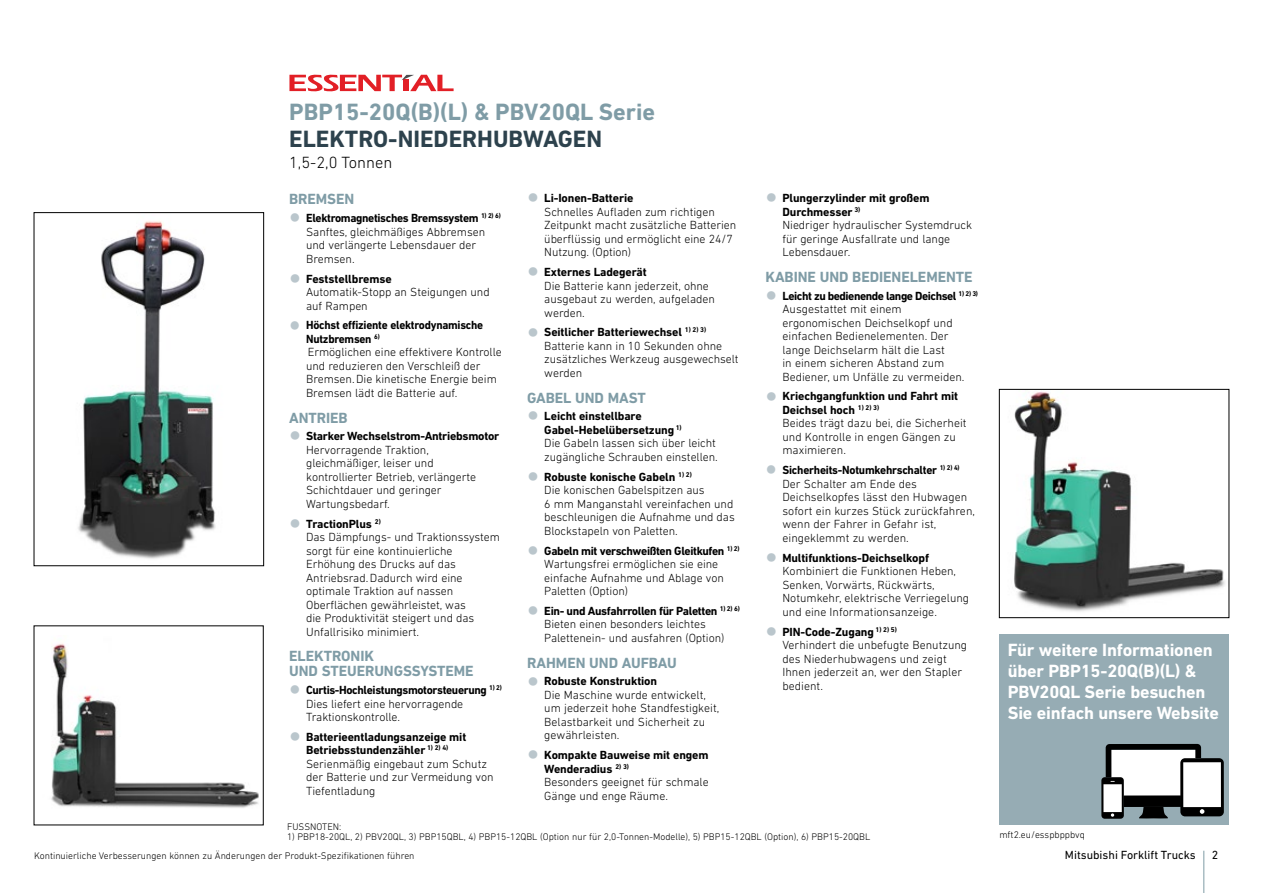
<style>
.page{position:relative;width:1263px;height:893px;background:#fff}
.page>*{position:absolute;margin:0;border:0;box-sizing:border-box;transform-origin:0 0}
.t1{font:700 24px "DIN Next LT Pro";color:#7f9ca6}
.t2{font:700 24px "DIN Next LT Pro";color:#2d424d}
.t3{font:700 18px/21px "DIN Next LT Pro";letter-spacing:-.01em;color:#fff}
.t4{font:300 16.5px "DIN Next LT Pro";color:#000}
.t5{font:700 15px/15px "DIN Next LT Pro";letter-spacing:-.005em;color:#7f9ca6}
.t6{font:300 12px/13.5px "DIN Next LT Pro";letter-spacing:-.005em;color:#000}
.t7{font:12px "DIN Next LT Pro";color:#000}
.t8{font:300 9.75px "DIN Next LT Pro";color:#000}
.s1{font-family:"Helvetica Neue LT Std";font-stretch:condensed;font-size:24px;color:#bac6cc}
.s2{font-weight:700}
</style>
<div class="page">
<div style="left:999px;top:634px;width:230px;height:191px;background:#96acb4"></div>
<div style="left:1111px;top:750px;width:84px;height:46px;background:#fff"></div>
<svg style="left:1139px;top:807px;width:29px;height:12px"></svg>
<div style="left:1101px;top:777px;width:23px;height:42px;background:#000;border-radius:3px"></div>
<svg style="left:1111px;top:813px;width:3px;height:4px"></svg>
<div style="left:1103px;top:784px;width:19px;height:28px;background:#fff"></div>
<div style="left:1180px;top:758px;width:44px;height:58px;background:#000;border-radius:5px"></div>
<svg style="left:1200px;top:809px;width:4px;height:5px"></svg>
<div style="left:1183px;top:762px;width:38px;height:45px;background:#fff"></div>
<svg style="left:1106px;top:744px;width:95px;height:38px"></svg>
<div style="left:1124px;top:795px;width:57px;height:12px;background:#000"></div>
<svg style="left:289px;top:74px;width:165px;height:18px"></svg>
<img style="left:51px;top:643px;width:208px;height:165px">
<img style="left:1014px;top:391px;width:211px;height:221px">
<div style="left:999px;top:389px;width:230px;height:229px;border:1px solid #000"></div>
<img style="left:78px;top:221px;width:138px;height:338px">
<div style="left:34px;top:212px;width:230px;height:354px;border:1px solid #000"></div>
<hr style="left:1203px;top:851px;width:1px;height:42px;background:#7f9ca6">
<h1 class="t1" style="left:289px;top:98px;width:367px">PBP15-20Q(B)(L) &amp; PBV20QL Serie</h1>
<h1 class="t2" style="left:289px;top:125px;width:314px">ELEKTRO-NIEDERHUBWAGEN</h1>
<h3 class="t4" style="left:289px;top:153px;width:105px">1,5-2,0 Tonnen</h3>
<p class="t5" style="left:289px;top:192px;width:67px">BREMSEN</p>
<p class="t6" style="left:306px;top:211px;width:196px;text-indent:-17px"><span class="s1">•</span> <span class="s2">Elektromagnetisches Bremssystem</span> <sup>1)</sup> <sup>2)</sup> <sup>6)<br></sup>Sanftes, gleichmäßiges Abbremsen und verlängerte Lebensdauer der<br>Bremsen.</p>
<p class="t6" style="left:306px;top:272px;width:185px;text-indent:-17px"><span class="s1">•</span> <span class="s2">Feststellbremse<br></span>Automatik-Stopp an Steigungen und auf Rampen</p>
<p class="t6" style="left:306px;top:318px;width:197px;text-indent:-17px"><span class="s1">•</span> <span class="s2">Höchst effiziente elektrodynamische Nutzbremsen</span> <sup>6)<br></sup>Ermöglichen eine effektivere Kontrolle und reduzieren den Verschleiß der Bremsen.Die kinetische Energie beim Bremsen lädt die Batterie auf.</p>
<p class="t5" style="left:289px;top:410px;width:60px">ANTRIEB</p>
<p class="t6" style="left:306px;top:429px;width:195px;text-indent:-17px"><span class="s1">•</span> <span class="s2">Starker Wechselstrom-Antriebsmotor<br></span>Hervorragende Traktion, gleichmäßiger, leiser und kontrollierter Betrieb, verlängerte<br>Schichtdauer und geringer<br>Wartungsbedarf.</p>
<p class="t6" style="left:306px;top:517px;width:195px;text-indent:-17px"><span class="s1">•</span> <span class="s2">TractionPlus</span> <sup>2)<br></sup>Das Dämpfungs- und Traktionssystem sorgt für eine kontinuierliche<br>Erhöhung des Drucks auf das<br>Antriebsrad.Dadurch wird eine optimale Traktion auf nassen<br>Oberflächen gewährleistet, was<br>die Produktivität steigert und das<br>Unfallrisiko minimiert.</p>
<p class="t5" style="left:289px;top:649px;width:186px">ELEKTRONIK<br>UND STEUERUNGSSYSTEME</p>
<p class="t6" style="left:306px;top:683px;width:197px;text-indent:-17px"><span class="s1">•</span> <span class="s2">Curtis-Hochleistungsmotorsteuerung</span> <sup>1)</sup> <sup>2)<br></sup>Dies liefert eine hervorragende<br>Traktionskontrolle.</p>
<p class="t6" style="left:306px;top:730px;width:189px;text-indent:-17px"><span class="s1">•</span> <span class="s2">Batterieentladungsanzeige mit<br>Betriebsstundenzähler</span> <sup>1)</sup> <sup>2)</sup> <sup>4)<br></sup>Serienmäßig eingebaut zum Schutz der Batterie und zur Vermeidung von<br>Tiefentladung</p>
<p class="t6" style="left:544px;top:191px;width:194px;text-indent:-17px"><span class="s1">•</span> <span class="s2">Li-Ionen-Batterie<br></span>Schnelles Aufladen zum richtigen<br>Zeitpunkt macht zusätzliche Batterien überflüssig und ermöglicht eine 24/7<br>Nutzung. (Option)</p>
<p class="t6" style="left:544px;top:265px;width:172px;text-indent:-17px"><span class="s1">•</span> <span class="s2">Externes Ladegerät<br></span>Die Batterie kann jederzeit, ohne ausgebaut zu werden, aufgeladen werden.</p>
<p class="t6" style="left:544px;top:325px;width:196px;text-indent:-17px"><span class="s1">•</span> <span class="s2">Seitlicher Batteriewechsel</span> <sup>1)</sup> <sup>2)</sup> <sup>3)<br></sup>Batterie kann in 10 Sekunden ohne zusätzliches Werkzeug ausgewechselt werden</p>
<p class="t5" style="left:527px;top:390px;width:120px">GABEL UND MAST</p>
<p class="t6" style="left:544px;top:409px;width:175px;text-indent:-17px"><span class="s1">•</span> <span class="s2">Leicht einstellbare<br>Gabel-Hebelübersetzung</span> <sup>1)<br></sup>Die Gabeln lassen sich über leicht zugängliche Schrauben einstellen.</p>
<p class="t6" style="left:544px;top:470px;width:192px;text-indent:-17px"><span class="s1">•</span> <span class="s2">Robuste konische Gabeln</span> <sup>1)</sup> <sup>2)<br></sup>Die konischen Gabelspitzen aus<br>6 mm Manganstahl vereinfachen und beschleunigen die Aufnahme und das<br>Blockstapeln von Paletten.</p>
<p class="t6" style="left:544px;top:544px;width:197px;text-indent:-17px"><span class="s1">•</span> <span class="s2">Gabeln mit verschweißten Gleitkufen</span> <sup>1)</sup> <sup>2)<br></sup>Wartungsfrei ermöglichen sie eine einfache Aufnahme und Ablage von<br>Paletten (Option)</p>
<p class="t6" style="left:544px;top:604px;width:197px;text-indent:-17px"><span class="s1">•</span> <span class="s2">Ein- und Ausfahrrollen für Paletten</span> <sup>1)</sup> <sup>2)</sup> <sup>6)<br></sup>Bieten einen besonders leichtes<br>Palettenein- und ausfahren (Option)</p>
<p class="t5" style="left:527px;top:655px;width:151px">RAHMEN UND AUFBAU</p>
<p class="t6" style="left:544px;top:674px;width:177px;text-indent:-17px"><span class="s1">•</span> <span class="s2">Robuste Konstruktion<br></span>Die Maschine wurde entwickelt, um jederzeit hohe Standfestigkeit,<br>Belastbarkeit und Sicherheit zu gewährleisten.</p>
<p class="t6" style="left:544px;top:748px;width:166px;text-indent:-17px"><span class="s1">•</span> <span class="s2">Kompakte Bauweise mit engem<br>Wenderadius</span> <sup>2)</sup> <sup>3)<br></sup>Besonders geeignet für schmale<br>Gänge und enge Räume.</p>
<p class="t6" style="left:782px;top:191px;width:191px;text-indent:-17px"><span class="s1">•</span> <span class="s2">Plungerzylinder mit großem<br>Durchmesser</span> <sup>3)<br></sup>Niedriger hydraulischer Systemdruck für geringe Ausfallrate und lange<br>Lebensdauer.</p>
<p class="t5" style="left:765px;top:269px;width:209px">KABINE UND BEDIENELEMENTE</p>
<p class="t6" style="left:782px;top:289px;width:197px;text-indent:-17px"><span class="s1">•</span> <span class="s2">Leicht zu bedienende lange Deichsel</span> <sup>1)</sup> <sup>2)</sup> <sup>3)<br></sup>Ausgestattet mit einem ergonomischen Deichselkopf und einfachen Bedienelementen. Der lange Deichselarm hält die Last<br>in einem sicheren Abstand zum Bediener, um Unfälle zu vermeiden.</p>
<p class="t6" style="left:782px;top:389px;width:186px;text-indent:-17px"><span class="s1">•</span> <span class="s2">Kriechgangfunktion und Fahrt mit<br>Deichsel hoch</span> <sup>1)</sup> <sup>2)</sup> <sup>3)<br></sup>Beides trägt dazu bei, die Sicherheit und Kontrolle in engen Gängen zu maximieren.</p>
<p class="t6" style="left:782px;top:463px;width:194px;text-indent:-17px"><span class="s1">•</span> <span class="s2">Sicherheits-Notumkehrschalter</span> <sup>1)</sup> <sup>2)</sup> <sup>4)<br></sup>Der Schalter am Ende des<br>Deichselkopfes lässt den Hubwagen sofort ein kurzes Stück zurückfahren, wenn der Fahrer in Gefahr ist, eingeklemmt zu werden.</p>
<p class="t6" style="left:782px;top:551px;width:188px;text-indent:-17px"><span class="s1">•</span> <span class="s2">Multifunktions-Deichselkopf </span>Kombiniert die Funktionen Heben, Senken, Vorwärts, Rückwärts, Notumkehr, elektrische Verriegelung und eine Informationsanzeige.</p>
<p class="t6" style="left:782px;top:625px;width:186px;text-indent:-17px"><span class="s1">•</span> <span class="s2">PIN-Code-Zugang</span> <sup>1)</sup> <sup>2)</sup> <sup>5)<br></sup>Verhindert die unbefugte Benutzung des Niederhubwagens und zeigt<br>Ihnen jederzeit an, wer den Stapler bedient.</p>
<p class="t8" style="left:287px;top:821px;width:56px">FUSSNOTEN:</p>
<p class="t8" style="left:287px;top:831px;width:585px">1) PBP18-20QL, 2) PBV20QL, 3) PBP15QBL, 4) PBP15-12QBL (Option nur für 2,0-Tonnen-Modelle), 5) PBP15-12QBL (Option), 6) PBP15-20QBL</p>
<p class="t8" style="left:34px;top:850px;width:382px">Kontinuierliche Verbesserungen können zu Änderungen der Produkt-Spezifikationen führen</p>
<h2 class="t3" style="left:1008px;top:639px;width:213px">Für weitere Informationen über PBP15-20Q(B)(L) &amp;<br>PBV20QL Serie besuchen<br>Sie einfach unsere Website</h2>
<p class="t8" style="left:999px;top:829px;width:87px">mft2.eu/esspbppbvq</p>
<p class="t7" style="left:1065px;top:848px;width:132px">Mitsubishi Forklift Trucks</p>
<p class="t7" style="left:1212px;top:848px;width:8px">2</p>
</div>
